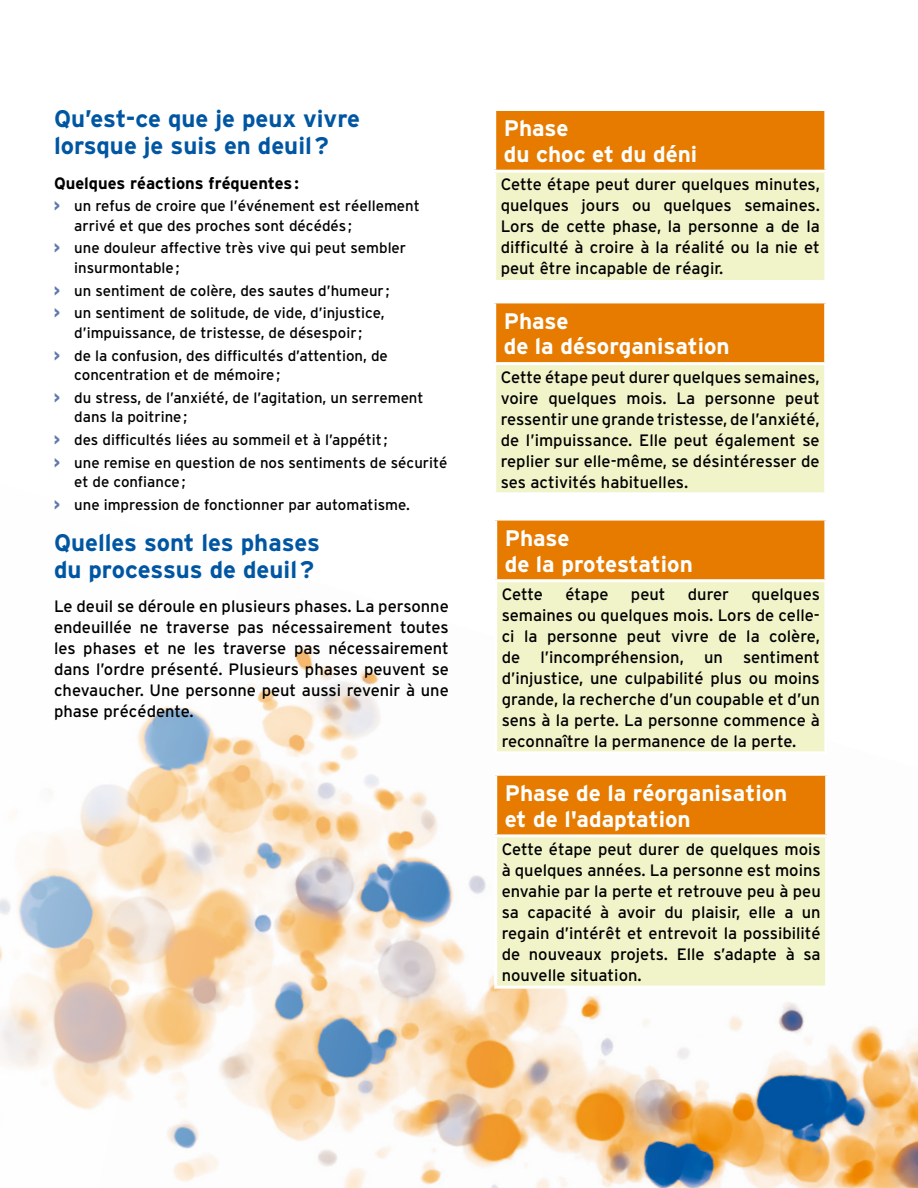
<style>
.page{position:relative;width:918px;height:1188px;background:#fff}
.page>*{position:absolute;margin:0;border:0;box-sizing:border-box;transform-origin:0 0}
.t1{font:700 24px/27px "Interstate";color:#0056a2}
.t2{font:700 22.5px/25.5px "Interstate";color:#fff}
.t3{font:16.5px/21px "Interstate";color:#000;text-align:justify}
.t4{font:700 16.5px "Interstate";color:#000}
.t5{font:15px/19.5px "Interstate";color:#000}
.s1{font-family:"Interstate Condensed";font-weight:900;color:#5f79ac}
</style>
<div class="page">
<img style="left:0;top:645px;width:918px;height:543px">
<div style="left:495px;top:110px;width:331px;height:61px;background:#e77b00"></div>
<div style="left:495px;top:171px;width:331px;height:110px;background:#f1f3c9"></div>
<hr style="left:493px;top:108px;width:334px;height:3px;background:#fff">
<hr style="left:493px;top:111px;width:3px;height:59px;background:#fff">
<hr style="left:824px;top:111px;width:3px;height:59px;background:#fff">
<hr style="left:493px;top:170px;width:334px;height:3px;background:#fff">
<hr style="left:493px;top:173px;width:3px;height:107px;background:#fff">
<hr style="left:824px;top:173px;width:3px;height:107px;background:#fff">
<hr style="left:493px;top:280px;width:334px;height:3px;background:#fff">
<div style="left:495px;top:302px;width:331px;height:62px;background:#e77b00"></div>
<div style="left:495px;top:364px;width:331px;height:130px;background:#f1f3c9"></div>
<hr style="left:493px;top:300px;width:334px;height:3px;background:#fff">
<hr style="left:493px;top:303px;width:3px;height:59px;background:#fff">
<hr style="left:824px;top:303px;width:3px;height:59px;background:#fff">
<hr style="left:493px;top:362px;width:334px;height:3px;background:#fff">
<hr style="left:493px;top:365px;width:3px;height:127px;background:#fff">
<hr style="left:824px;top:365px;width:3px;height:127px;background:#fff">
<hr style="left:493px;top:492px;width:334px;height:3px;background:#fff">
<div style="left:496px;top:519px;width:330px;height:62px;background:#e77b00"></div>
<div style="left:496px;top:581px;width:330px;height:172px;background:#f1f3c9"></div>
<hr style="left:494px;top:518px;width:333px;height:3px;background:#fff">
<hr style="left:494px;top:521px;width:3px;height:58px;background:#fff">
<hr style="left:824px;top:521px;width:3px;height:58px;background:#fff">
<hr style="left:494px;top:579px;width:333px;height:3px;background:#fff">
<hr style="left:494px;top:582px;width:3px;height:169px;background:#fff">
<hr style="left:824px;top:582px;width:3px;height:169px;background:#fff">
<hr style="left:494px;top:751px;width:333px;height:3px;background:#fff">
<div style="left:496px;top:774px;width:331px;height:62px;background:#e77b00"></div>
<div style="left:496px;top:836px;width:331px;height:151px;background:#f1f3c9"></div>
<hr style="left:494px;top:773px;width:334px;height:3px;background:#fff">
<hr style="left:494px;top:776px;width:3px;height:58px;background:#fff">
<hr style="left:825px;top:776px;width:3px;height:58px;background:#fff">
<hr style="left:494px;top:834px;width:334px;height:3px;background:#fff">
<hr style="left:494px;top:837px;width:3px;height:149px;background:#fff">
<hr style="left:825px;top:837px;width:3px;height:149px;background:#fff">
<hr style="left:494px;top:986px;width:334px;height:3px;background:#fff">
<h2 class="t1" style="left:54px;top:105px;width:308px">Qu’est-ce que je peux vivre lorsque je suis en deuil?</h2>
<p class="t4" style="left:54px;top:174px;width:247px">Quelques réactions fréquentes:</p>
<p class="t5" style="left:74px;top:196px;width:347px;text-indent:-20px"><span class="s1">&gt;</span> un refus de croire que l’événement est réellement arrivé et que des proches sont décédés ;</p>
<p class="t5" style="left:74px;top:238px;width:333px;text-indent:-20px"><span class="s1">&gt;</span> une douleur affective très vive qui peut sembler insurmontable;</p>
<p class="t5" style="left:54px;top:281px;width:337px"><span class="s1">&gt;</span> un sentiment de colère, des sautes d’humeur ;</p>
<p class="t5" style="left:54px;top:303px;width:332px;text-align:center"><span class="s1">&gt;</span> un sentiment de solitude, de vide, d’injustice, d’impuissance, de tristesse, de désespoir ;</p>
<p class="t5" style="left:74px;top:346px;width:315px;text-indent:-20px"><span class="s1">&gt;</span> de la confusion, des difficultés d’attention, de concentration et de mémoire;</p>
<p class="t5" style="left:74px;top:388px;width:351px;text-indent:-20px"><span class="s1">&gt;</span> du stress, de l’anxiété, de l’agitation, un serrement dans la poitrine;</p>
<p class="t5" style="left:54px;top:430px;width:335px"><span class="s1">&gt;</span> des difficultés liées au sommeil et à l’appétit ;</p>
<p class="t5" style="left:74px;top:453px;width:375px;text-indent:-20px"><span class="s1">&gt;</span> une remise en question de nos sentiments de sécurité et de confiance;</p>
<p class="t5" style="left:54px;top:495px;width:357px"><span class="s1">&gt;</span> une impression de fonctionner par automatisme.</p>
<h2 class="t1" style="left:54px;top:529px;width:267px">Quelles sont les phases du processus de deuil?</h2>
<p class="t3" style="left:54px;top:596px;width:396px">Le deuil se déroule en plusieurs phases. La personne endeuillée ne traverse pas nécessairement toutes les phases et ne les traverse pas nécessairement dans l’ordre présenté. Plusieurs phases peuvent se chevaucher. Une personne peut aussi revenir à une phase précédente.</p>
<h2 class="t2" style="left:504px;top:116px;width:195px">Phase<br>du choc et du déni</h2>
<p class="t3" style="left:501px;top:174px;width:321px">Cette étape peut durer quelques minutes, quelques jours ou quelques semaines.<br>Lors de cette phase, la personne a de la difficulté à croire à la réalité ou la nie et peut être incapable de réagir.</p>
<h2 class="t2" style="left:504px;top:308px;width:228px">Phase<br>de la désorganisation</h2>
<p class="t3" style="left:501px;top:366px;width:321px">Cette étape peut durer quelques semaines, voire quelques mois. La personne peut ressentir une grande tristesse, de l’anxiété, de l’impuissance. Elle peut également se replier sur elle-même, se désintéresser de ses activités habituelles.</p>
<h2 class="t2" style="left:505px;top:525px;width:190px">Phase<br>de la protestation</h2>
<p class="t3" style="left:502px;top:583px;width:43px">Cette</p>
<p class="t3" style="left:565px;top:583px;width:45px">étape</p>
<p class="t3" style="left:631px;top:583px;width:36px">peut</p>
<p class="t3" style="left:688px;top:583px;width:43px">durer</p>
<p class="t3" style="left:502px;top:583px;width:320px;text-indent:250px">quelques semaines ou quelques mois. Lors de celle&shy;ci la personne peut vivre de la colère, de l’incompréhension, un sentiment d’injustice, une culpabilité plus ou moins grande, la recherche d’un coupable et d’un sens à la perte. La personne commence à reconnaître la permanence de la perte.</p>
<h2 class="t2" style="left:505px;top:780px;width:284px">Phase de la réorganisation et de l'adaptation</h2>
<p class="t3" style="left:502px;top:839px;width:321px">Cette étape peut durer de quelques mois à quelques années. La personne est moins envahie par la perte et retrouve peu à peu sa capacité à avoir du plaisir, elle a un regain d’intérêt et entrevoit la possibilité de nouveaux projets. Elle s’adapte à sa nouvelle situation.</p>
</div>
